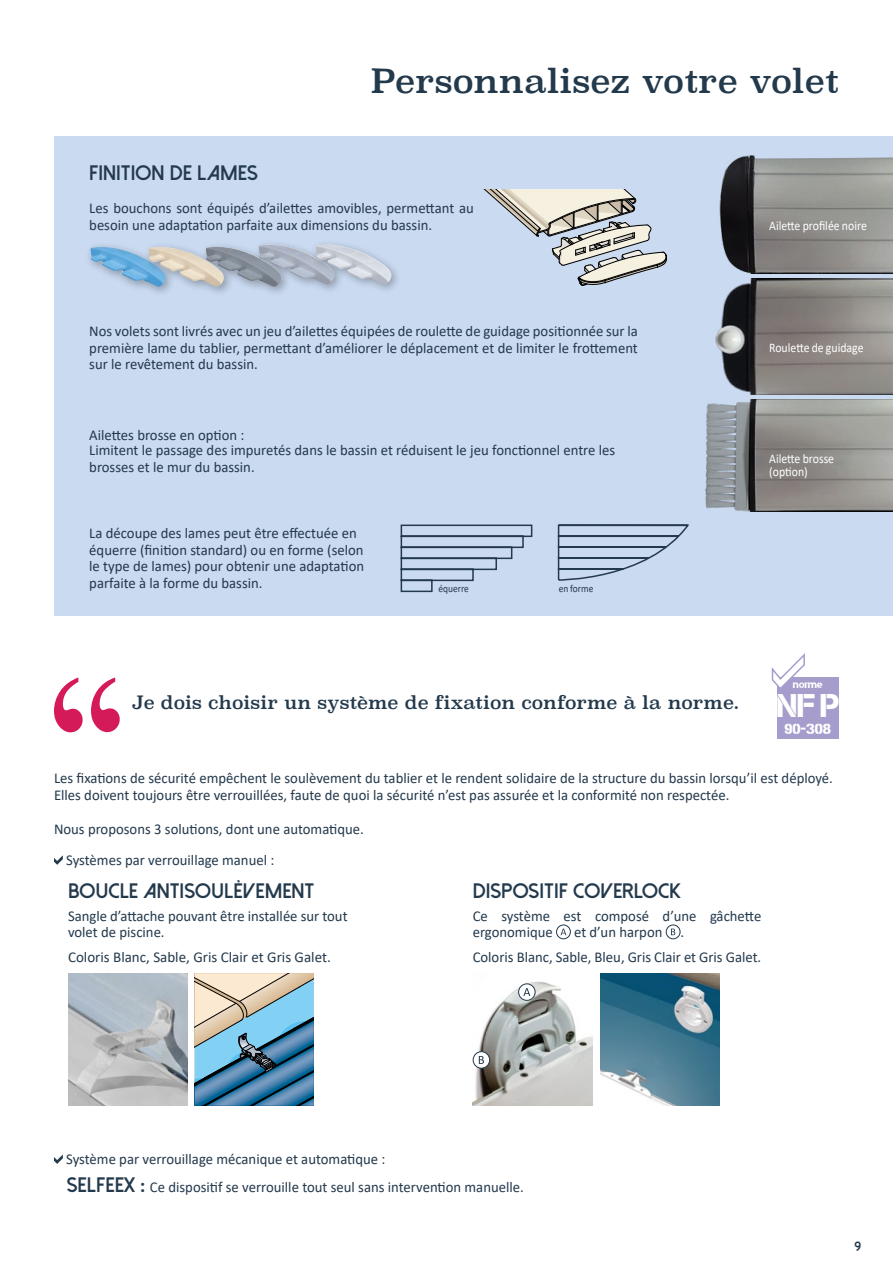
<style>
.page{position:relative;width:893px;height:1263px;background:#fff}
.page>*{position:absolute;margin:0;border:0;box-sizing:border-box;transform-origin:0 0}
.Titre_double_page_D{font:33px "Superclarendon";color:#23394c}
.t1{font:32.7px "Capture Smallz Clean";color:#fff}
.Sous-titre_Dolce_Vit{font:800 21px "Dolce Vita";color:#23394c}
.Questions{font:18px "Superclarendon";color:#23394c}
.Texte_contenu{font:15px/16.5px "Calibri";color:#23394c}
.Sous-titre_Dolce_Vit-2{font:15px "Calibri";color:#23394c}
.t2{font:14.7px "Capture Smallz Clean";color:#fff}
.t3{font:800 13.5px "Dolce Vita";color:#23394c}
._2019_LG_courant_D{font:13.2px/13.2px "Calibri";color:#fff;scale:.9 1}
._2019_LG_courant_D-2{font:10.5px "Calibri";color:#23394c;scale:.9 1}
.t4{font:10.35px "Capture Smallz Clean";color:#fff}
.s1{font-family:"Dolce Vita";font-weight:800;font-size:21px}
</style>
<div class="page">
<div style="left:54px;top:136px;width:839px;height:479px;background:#c8d9f1"></div>
<img style="left:600px;top:973px;width:119px;height:133px">
<img style="left:473px;top:981px;width:120px;height:125px">
<svg style="left:557px;top:524px;width:133px;height:57px"></svg>
<svg style="left:400px;top:524px;width:133px;height:69px"></svg>
<img style="left:90px;top:247px;width:53px;height:40px">
<img style="left:292px;top:246px;width:19px;height:38px">
<div style="left:201px;top:241px;width:91px;height:57px;background:#000;opacity:.3"></div>
<img style="left:235px;top:247px;width:46px;height:41px">
<div style="left:143px;top:241px;width:92px;height:57px;background:#000;opacity:.3"></div>
<img style="left:149px;top:247px;width:75px;height:40px">
<div style="left:311px;top:239px;width:91px;height:56px;background:#000;opacity:.3"></div>
<img style="left:316px;top:245px;width:75px;height:39px">
<svg style="left:195px;top:973px;width:119px;height:133px;background:#7ea2b3"></svg>
<svg style="left:556px;top:925px;width:14px;height:14px"></svg>
<div style="left:556px;top:924px;width:15px;height:15px;border:1px solid #23394c;border-radius:50%"></div>
<svg style="left:561px;top:928px;width:5px;height:7px"></svg>
<svg style="left:666px;top:925px;width:14px;height:14px"></svg>
<div style="left:666px;top:924px;width:14px;height:15px;border:1px solid #23394c;border-radius:50%"></div>
<svg style="left:671px;top:928px;width:4px;height:7px"></svg>
<svg style="left:519px;top:984px;width:16px;height:16px"></svg>
<div style="left:518px;top:983px;width:18px;height:18px;border:1px solid #23394c;border-radius:50%"></div>
<svg style="left:523px;top:988px;width:7px;height:8px"></svg>
<svg style="left:473px;top:1052px;width:17px;height:16px"></svg>
<div style="left:473px;top:1051px;width:17px;height:18px;border:1px solid #23394c;border-radius:50%"></div>
<svg style="left:479px;top:1056px;width:5px;height:8px"></svg>
<svg style="left:54px;top:855px;width:9px;height:10px"></svg>
<svg style="left:54px;top:1154px;width:9px;height:10px"></svg>
<svg style="left:54px;top:677px;width:29px;height:55px"></svg>
<svg style="left:91px;top:677px;width:29px;height:55px"></svg>
<div style="left:777px;top:677px;width:62px;height:62px;background:#a69dcd"></div>
<svg style="left:771px;top:653px;width:34px;height:35px"></svg>
<img style="left:68px;top:973px;width:119px;height:133px">
<svg style="left:483px;top:189px;width:184px;height:97px"></svg>
<img style="left:705px;top:399px;width:188px;height:112px">
<img style="left:719px;top:155px;width:174px;height:118px">
<img style="left:715px;top:278px;width:178px;height:116px">
<p class="Titre_double_page_D" style="left:371px;top:58px;width:470px">Personnalisez votre volet</p>
<p class="Sous-titre_Dolce_Vit" style="left:89px;top:162px;width:170px">FINITION DE LAMES</p>
<p class="Texte_contenu" style="left:89px;top:200px;width:386px">Les bouchons sont équipés d’ailettes amovibles, permettant au besoin une adaptation parfaite aux dimensions du bassin.</p>
<p class="Texte_contenu" style="left:89px;top:323px;width:550px;text-align:justify">Nos volets sont livrés avec un jeu d’ailettes équipées de roulette de guidage positionnée sur la première lame du tablier, permettant d’améliorer le déplacement et de limiter le frottement sur le revêtement du bassin.</p>
<p class="Texte_contenu" style="left:89px;top:427px;width:527px;line-height:15px">Ailettes brosse en option :<br>Limitent le passage des impuretés dans le bassin et réduisent le jeu fonctionnel entre les</p>
<p class="Texte_contenu" style="left:89px;top:458px;width:167px">brosses et le mur du bassin.</p>
<p class="Texte_contenu" style="left:89px;top:525px;width:276px">La découpe des lames peut être effectuée en équerre (finition standard) ou en forme (selon le type de lames) pour obtenir une adaptation parfaite à la forme du bassin.</p>
<p class="_2019_LG_courant_D-2" style="left:438px;top:581px;width:35px">équerre</p>
<p class="_2019_LG_courant_D-2" style="left:559px;top:581px;width:40px">en forme</p>
<p class="_2019_LG_courant_D" style="left:769px;top:219px;width:110px">Ailette profilée noire</p>
<p class="_2019_LG_courant_D" style="left:769px;top:341px;width:106px">Roulette de guidage</p>
<p class="_2019_LG_courant_D" style="left:769px;top:452px;width:74px">Ailette brosse (option)</p>
<p class="t4" style="left:793px;top:679px;width:31px">norme</p>
<p class="Questions" style="left:132px;top:690px;width:609px">Je dois choisir un système de fixation conforme à la norme.</p>
<p class="t1" style="left:777px;top:688px;width:64px">NFP</p>
<p class="t2" style="left:785px;top:720px;width:48px">90-308</p>
<p class="Texte_contenu" style="left:54px;top:770px;width:780px">Les fixations de sécurité empêchent le soulèvement du tablier et le rendent solidaire de la structure du bassin lorsqu’il est déployé.<br>Elles doivent toujours être verrouillées, faute de quoi la sécurité n’est pas assurée et la conformité non respectée.</p>
<p class="Texte_contenu" style="left:54px;top:820px;width:311px">Nous proposons 3 solutions, dont une automatique.</p>
<p class="Texte_contenu" style="left:66px;top:851px;width:210px">Systèmes par verrouillage manuel :</p>
<p class="Sous-titre_Dolce_Vit" style="left:68px;top:880px;width:248px">BOUCLE ANTISOULÈVEMENT</p>
<p class="Texte_contenu" style="left:68px;top:907px;width:281px">Sangle d’attache pouvant être installée sur tout volet de piscine.</p>
<p class="Texte_contenu" style="left:68px;top:948px;width:264px">Coloris Blanc, Sable, Gris Clair et Gris Galet.</p>
<p class="Sous-titre_Dolce_Vit" style="left:473px;top:880px;width:210px">DISPOSITIF COVERLOCK</p>
<p class="Texte_contenu" style="left:473px;top:907px;width:290px">Ce système est composé d’une gâchette ergonomique</p>
<p class="Texte_contenu" style="left:574px;top:923px;width:112px">et d’un harpon .</p>
<p class="Texte_contenu" style="left:473px;top:948px;width:290px">Coloris Blanc, Sable, Bleu, Gris Clair et Gris Galet.</p>
<p class="Texte_contenu" style="left:66px;top:1150px;width:321px">Système par verrouillage mécanique et automatique :</p>
<p class="Sous-titre_Dolce_Vit-2" style="left:67px;top:1176px;width:459px"><span class="s1">SELFEEX :</span> Ce dispositif se verrouille tout seul sans intervention manuelle.</p>
<p class="t3" style="left:854px;top:1240px;width:8px">9</p>
</div>
